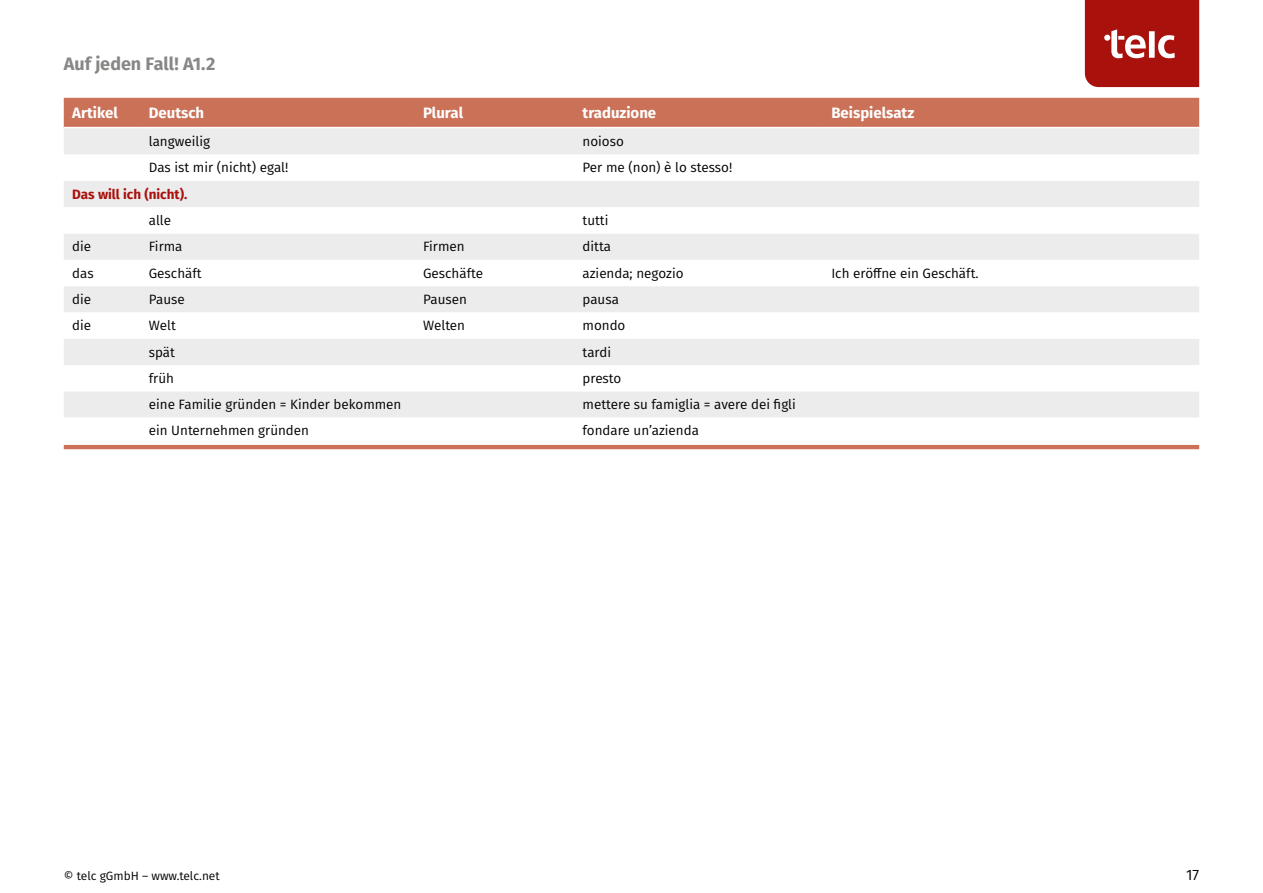
<style>
.page{position:relative;width:1263px;height:893px;background:#fff}
.page>*{position:absolute;margin:0;border:0;box-sizing:border-box;transform-origin:0 0}
.t1{font:700 18px "Fira Sans";color:#878786}
.telc_Wortschatzliste_Lektion{font:700 15px "Fira Sans";color:#fff}
.t2{font:15px "Fira Sans";color:#000}
.telc_Wortschatzliste{font:13.5px "Fira Sans";color:#000}
.telc_Wortschatzliste_rot{font:700 13.5px "Fira Sans";color:#a9110c}
.t3{font:12px "Fira Sans";color:#000}
</style>
<div class="page">
<svg style="left:1085px;top:0;width:114px;height:87px;background:#b02622"></svg>
<div style="left:64px;top:98px;width:1135px;height:351px;background:#cb7158"></div>
<div style="left:64px;top:128px;width:1135px;height:27px;background:#ececed"></div>
<svg style="left:64px;top:155px;width:1135px;height:290px"></svg>
<hr style="left:64px;top:127px;width:76px;height:1px;background:#fff">
<hr style="left:140px;top:127px;width:275px;height:1px;background:#fff">
<hr style="left:415px;top:127px;width:159px;height:1px;background:#fff">
<hr style="left:574px;top:127px;width:249px;height:1px;background:#fff">
<hr style="left:823px;top:127px;width:376px;height:1px;background:#fff">
<h1 class="t1" style="left:64px;top:49px;width:153px">Auf jeden Fall! A1.2</h1>
<p class="telc_Wortschatzliste_Lektion" style="left:72px;top:100px;width:47px">Artikel</p>
<p class="telc_Wortschatzliste_Lektion" style="left:149px;top:100px;width:57px">Deutsch</p>
<p class="telc_Wortschatzliste_Lektion" style="left:423px;top:100px;width:42px">Plural</p>
<p class="telc_Wortschatzliste_Lektion" style="left:583px;top:100px;width:75px">traduzione</p>
<p class="telc_Wortschatzliste_Lektion" style="left:831px;top:100px;width:84px">Beispielsatz</p>
<p class="telc_Wortschatzliste" style="left:149px;top:131px;width:63px">langweilig</p>
<p class="telc_Wortschatzliste" style="left:583px;top:131px;width:43px">noioso</p>
<p class="telc_Wortschatzliste" style="left:149px;top:158px;width:141px">Das ist mir (nicht) egal!</p>
<p class="telc_Wortschatzliste" style="left:583px;top:158px;width:151px">Per me (non) è lo stesso!</p>
<p class="telc_Wortschatzliste_rot" style="left:72px;top:183px;width:117px">Das will ich (nicht).</p>
<p class="telc_Wortschatzliste" style="left:149px;top:210px;width:24px">alle</p>
<p class="telc_Wortschatzliste" style="left:583px;top:210px;width:27px">tutti</p>
<p class="telc_Wortschatzliste" style="left:72px;top:237px;width:20px">die</p>
<p class="telc_Wortschatzliste" style="left:149px;top:237px;width:35px">Firma</p>
<p class="telc_Wortschatzliste" style="left:423px;top:237px;width:43px">Firmen</p>
<p class="telc_Wortschatzliste" style="left:583px;top:237px;width:30px">ditta</p>
<p class="telc_Wortschatzliste" style="left:72px;top:263px;width:23px">das</p>
<p class="telc_Wortschatzliste" style="left:149px;top:263px;width:54px">Geschäft</p>
<p class="telc_Wortschatzliste" style="left:423px;top:263px;width:61px">Geschäfte</p>
<p class="telc_Wortschatzliste" style="left:583px;top:263px;width:103px">azienda; negozio</p>
<p class="telc_Wortschatzliste" style="left:831px;top:263px;width:149px">Ich eröffne ein Geschäft.</p>
<p class="telc_Wortschatzliste" style="left:72px;top:289px;width:20px">die</p>
<p class="telc_Wortschatzliste" style="left:149px;top:289px;width:37px">Pause</p>
<p class="telc_Wortschatzliste" style="left:423px;top:289px;width:45px">Pausen</p>
<p class="telc_Wortschatzliste" style="left:583px;top:289px;width:38px">pausa</p>
<p class="telc_Wortschatzliste" style="left:72px;top:315px;width:20px">die</p>
<p class="telc_Wortschatzliste" style="left:149px;top:315px;width:29px">Welt</p>
<p class="telc_Wortschatzliste" style="left:423px;top:315px;width:43px">Welten</p>
<p class="telc_Wortschatzliste" style="left:583px;top:315px;width:44px">mondo</p>
<p class="telc_Wortschatzliste" style="left:149px;top:342px;width:28px">spät</p>
<p class="telc_Wortschatzliste" style="left:583px;top:342px;width:30px">tardi</p>
<p class="telc_Wortschatzliste" style="left:149px;top:368px;width:27px">früh</p>
<p class="telc_Wortschatzliste" style="left:583px;top:368px;width:40px">presto</p>
<p class="telc_Wortschatzliste" style="left:149px;top:394px;width:254px">eine Familie gründen = Kinder bekommen</p>
<p class="telc_Wortschatzliste" style="left:583px;top:394px;width:215px">mettere su famiglia = avere dei figli</p>
<p class="telc_Wortschatzliste" style="left:149px;top:421px;width:162px">ein Unternehmen gründen</p>
<p class="telc_Wortschatzliste" style="left:583px;top:421px;width:118px">fondare un’azienda</p>
<p class="t3" style="left:64px;top:867px;width:157px">© telc gGmbH – www.telc.net</p>
<p class="t2" style="left:1186px;top:864px;width:15px">17</p>
</div>
